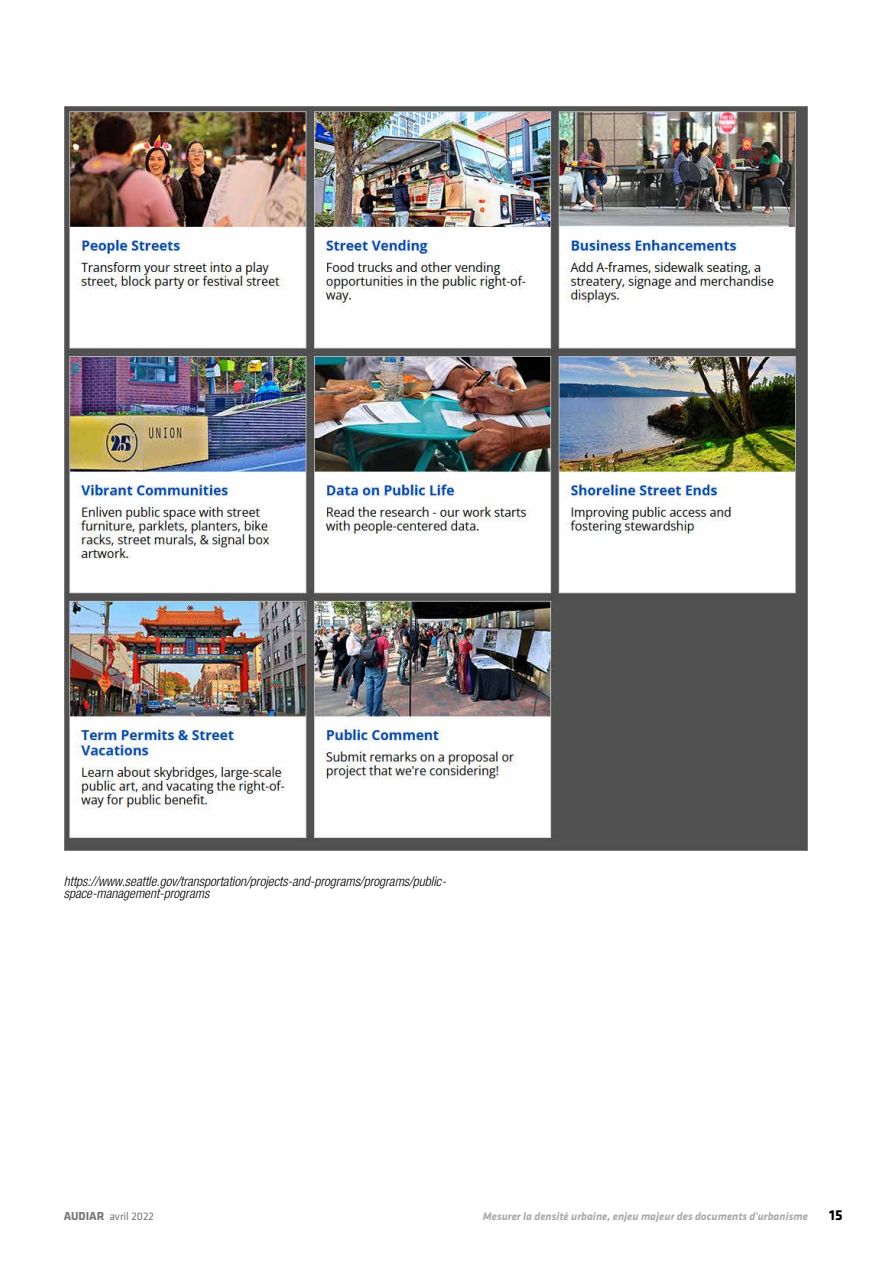
<style>
.page{position:relative;width:893px;height:1263px;background:#fff}
.page>*{position:absolute;margin:0;border:0;box-sizing:border-box;transform-origin:0 0}
.t1{font:700 15px "Klavika";color:#000}
.t2{font:italic 300 condensed 13.5px/12px "Helvetica Neue LT Std";color:#000}
.t3{font:italic 700 11.25px "Klavika";color:#a9abae}
.t4{font:11.25px "Klavika";color:#77787b}
.s1{font-weight:700;font-size:12px}
</style>
<div class="page">
<img style="left:65px;top:106px;width:743px;height:744px">
<p class="t2" style="left:64px;top:875px;width:384px">https://www.seattle.gov/transportation/projects-and-programs/programs/public&shy;space-management-programs</p>
<p class="t4" style="left:64px;top:1210px;width:92px"><span class="s1">AUDIAR</span> avril 2022</p>
<p class="t3" style="left:483px;top:1210px;width:327px">Mesurer la densité urbaine, enjeu majeur des documents d'urbanisme</p>
<p class="t1" style="left:829px;top:1207px;width:15px">15</p>
</div>
